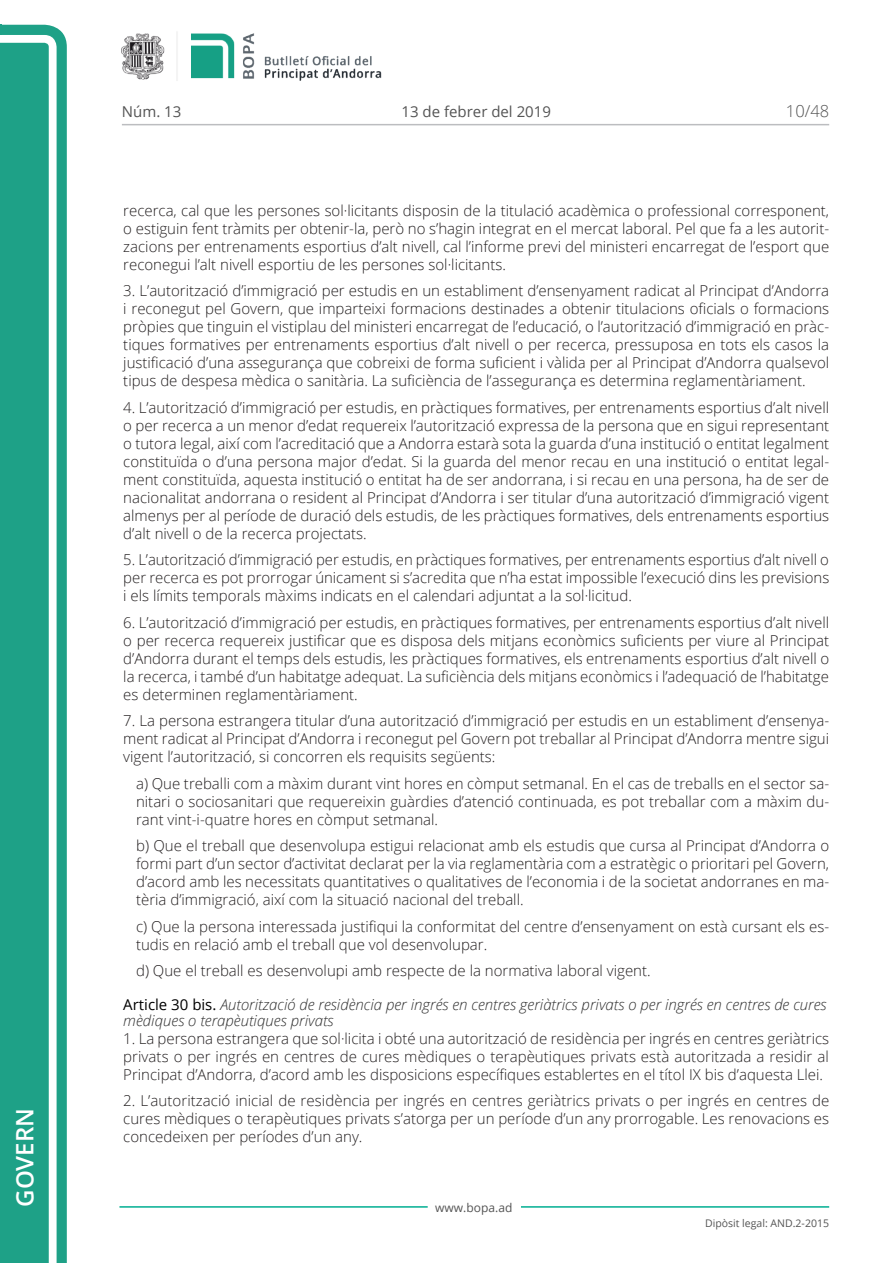
<style>
.page{position:relative;width:893px;height:1263px;background:#fff}
.page>*{position:absolute;margin:0;border:0;box-sizing:border-box;transform-origin:0 0}
.t1{font:600 24px "Open Sans";color:#fff}
.t2{font:300 16.5px "Open Sans";color:#545454}
.Body_text{font:300 15px/18px "Open Sans";color:#231f20;text-align:justify}
.Body_text_i{font:300 15px/18px "Open Sans";color:#231f20;text-align:justify}
.Titol_7{font:italic 300 15px/15.8px "Open Sans";color:#303030}
.t3{font:15px "Open Sans";color:#545454}
.t4{font:12px "Open Sans";color:#545454}
.t5{font:10.5px "Open Sans";color:#545454}
.s1{font-weight:400;font-style:normal;color:#000}
</style>
<div class="page">
<svg style="left:0;top:25px;width:67px;height:1238px;fill:#1ea187"></svg>
<div style="left:0;top:43px;width:49px;height:1220px;background:#1ea187"></div>
<img style="left:122px;top:32px;width:260px;height:49px">
<hr style="left:119px;top:1206px;width:309px;height:2px;background:#00ae91">
<hr style="left:521px;top:1206px;width:308px;height:2px;background:#00ae91">
<hr style="left:122px;top:124px;width:707px;height:1px;background:#bcbdc0">
<h1 class="t1" style="left:8px;top:1207px;width:100px;rotate:-90deg">Govern</h1>
<p class="t3" style="left:122px;top:102px;width:61px">Núm. 13</p>
<p class="t3" style="left:402px;top:102px;width:151px">13 de febrer del 2019</p>
<p class="t2" style="left:786px;top:100px;width:45px">10/48</p>
<p class="Body_text" style="left:123px;top:201px;width:707px">recerca, cal que les persones sol·licitants disposin de la titulació acadèmica o professional corresponent, o estiguin fent tràmits per obtenir-la, però no s’hagin integrat en el mercat laboral. Pel que fa a les autorit&shy;zacions per entrenaments esportius d’alt nivell, cal l’informe previ del ministeri encarregat de l’esport que reconegui l’alt nivell esportiu de les persones sol·licitants.</p>
<p class="Body_text" style="left:123px;top:281px;width:707px">3. L’autorització d’immigració per estudis en un establiment d’ensenyament radicat al Principat d’Andorra i reconegut pel Govern, que imparteixi formacions destinades a obtenir titulacions oficials o formacions pròpies que tinguin el vistiplau del ministeri encarregat de l’educació, o l’autorització d’immigració en pràc&shy;tiques formatives per entrenaments esportius d’alt nivell o per recerca, pressuposa en tots els casos la justificació d’una assegurança que cobreixi de forma suficient i vàlida per al Principat d’Andorra qualsevol tipus de despesa mèdica o sanitària. La suficiència de l’assegurança es determina reglamentàriament.</p>
<p class="Body_text" style="left:123px;top:398px;width:707px">4. L’autorització d’immigració per estudis, en pràctiques formatives, per entrenaments esportius d’alt nivell o per recerca a un menor d’edat requereix l’autorització expressa de la persona que en sigui representant o tutora legal, així com l’acreditació que a Andorra estarà sota la guarda d’una institució o entitat legalment constituïda o d’una persona major d’edat. Si la guarda del menor recau en una institució o entitat legal&shy;ment constituïda, aquesta institució o entitat ha de ser andorrana, i si recau en una persona, ha de ser de nacionalitat andorrana o resident al Principat d’Andorra i ser titular d’una autorització d’immigració vigent almenys per al període de duració dels estudis, de les pràctiques formatives, dels entrenaments esportius d’alt nivell o de la recerca projectats.</p>
<p class="Body_text" style="left:123px;top:550px;width:708px">5. L’autorització d’immigració per estudis, en pràctiques formatives, per entrenaments esportius d’alt nivell o per recerca es pot prorrogar únicament si s’acredita que n’ha estat impossible l’execució dins les previsions i els límits temporals màxims indicats en el calendari adjuntat a la sol·licitud.</p>
<p class="Body_text" style="left:123px;top:613px;width:707px">6. L’autorització d’immigració per estudis, en pràctiques formatives, per entrenaments esportius d’alt nivell o per recerca requereix justificar que es disposa dels mitjans econòmics suficients per viure al Principat d’Andorra durant el temps dels estudis, les pràctiques formatives, els entrenaments esportius d’alt nivell o la recerca, i també d’un habitatge adequat. La suficiència dels mitjans econòmics i l’adequació de l’habitatge es determinen reglamentàriament.</p>
<p class="Body_text" style="left:123px;top:711px;width:707px">7. La persona estrangera titular d’una autorització d’immigració per estudis en un establiment d’ensenya&shy;ment radicat al Principat d’Andorra i reconegut pel Govern pot treballar al Principat d’Andorra mentre sigui vigent l’autorització, si concorren els requisits següents:</p>
<p class="Body_text_i" style="left:136px;top:774px;width:695px">a) Que treballi com a màxim durant vint hores en còmput setmanal. En el cas de treballs en el sector sa&shy;nitari o sociosanitari que requereixin guàrdies d’atenció continuada, es pot treballar com a màxim du&shy;rant vint-i-quatre hores en còmput setmanal.</p>
<p class="Body_text_i" style="left:136px;top:836px;width:695px">b) Que el treball que desenvolupa estigui relacionat amb els estudis que cursa al Principat d’Andorra o formi part d’un sector d’activitat declarat per la via reglamentària com a estratègic o prioritari pel Govern, d’acord amb les necessitats quantitatives o qualitatives de l’economia i de la societat andorranes en ma&shy;tèria d’immigració, així com la situació nacional del treball.</p>
<p class="Body_text_i" style="left:136px;top:917px;width:695px">c) Que la persona interessada justifiqui la conformitat del centre d’ensenyament on està cursant els es&shy;tudis en relació amb el treball que vol desenvolupar.</p>
<p class="Body_text_i" style="left:136px;top:961px;width:516px">d) Que el treball es desenvolupi amb respecte de la normativa laboral vigent.</p>
<p class="Titol_7" style="left:123px;top:996px;width:705px"><span class="s1">Article 30 bis.</span> Autorització de residència per ingrés en centres geriàtrics privats o per ingrés en centres de cures mèdiques o terapèutiques privats</p>
<p class="Body_text" style="left:123px;top:1029px;width:707px">1. La persona estrangera que sol·licita i obté una autorització de residència per ingrés en centres geriàtrics privats o per ingrés en centres de cures mèdiques o terapèutiques privats està autoritzada a residir al Principat d’Andorra, d’acord amb les disposicions específiques establertes en el títol IX bis d’aquesta Llei.</p>
<p class="Body_text" style="left:123px;top:1091px;width:708px">2. L’autorització inicial de residència per ingrés en centres geriàtrics privats o per ingrés en centres de cures mèdiques o terapèutiques privats s’atorga per un període d’un any prorrogable. Les renovacions es concedeixen per períodes d’un any.</p>
<p class="t4" style="left:435px;top:1199px;width:79px">www.bopa.ad</p>
<p class="t5" style="left:705px;top:1216px;width:125px">Dipòsit legal: AND.2-2015</p>
</div>
